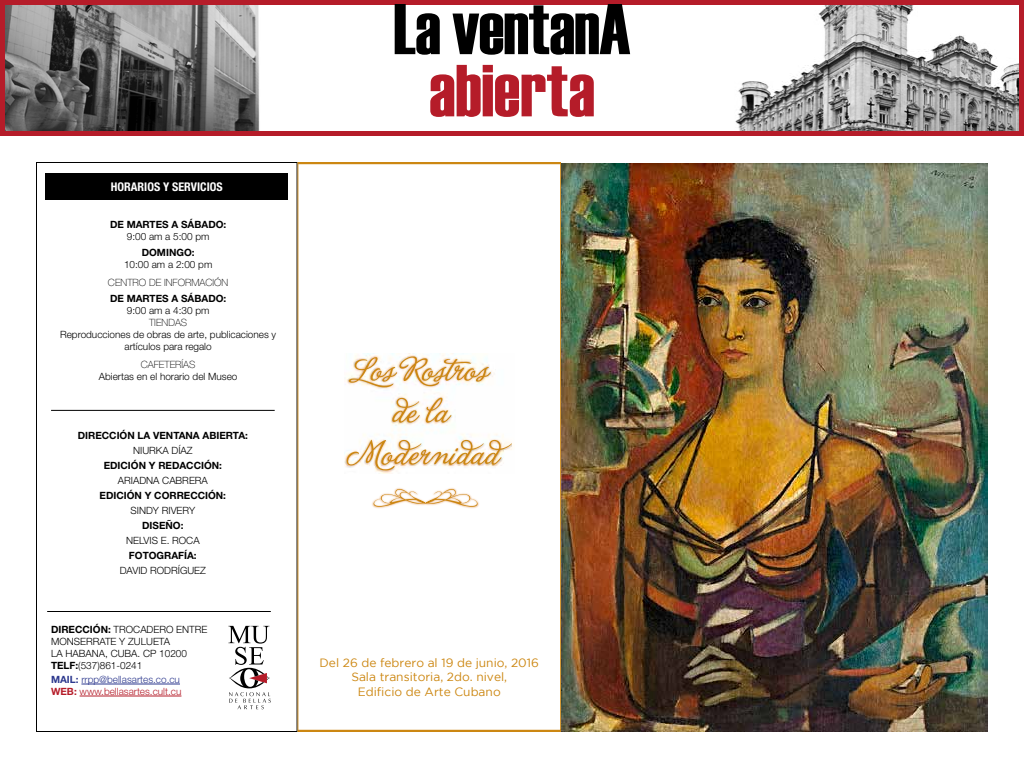
<style>
.page{position:relative;width:1024px;height:768px;background:#fff}
.page>*{position:absolute;margin:0;border:0;box-sizing:border-box;transform-origin:0 0}
.t1{font:12px/14.4px "Gotham";color:#cc8712;text-align:center}
.t2{font:700 condensed 12px "Helvetica Neue LT Std";color:#fff}
.t3{font:300 10px/12px "Helvetica Neue LT Std";color:#000;text-align:center}
.t4{font:700 10px "Helvetica Neue LT Std";color:#000}
.t5{font:300 10px/12px "Helvetica Neue LT Std";color:#b51c29}
.t6{font:100 10px "Helvetica Neue LT Std";color:#000}
.s1{font-weight:700}
.s2{font-weight:700;color:#2d398e}
.s3{color:#2d398e}
</style>
<div class="page">
<img style="left:6px;top:6px;width:1012px;height:124px">
<div style="left:0;top:0;width:1024px;height:136px;border:5px solid #b51c29"></div>
<svg style="left:430px;top:65px;width:164px;height:52px"></svg>
<svg style="left:395px;top:4px;width:235px;height:51px"></svg>
<div style="left:36px;top:162px;width:262px;height:570px;border:1px solid #000"></div>
<svg style="left:228px;top:626px;width:43px;height:83px"></svg>
<div style="left:46px;top:174px;width:242px;height:26px;background:#000"></div>
<hr style="left:51px;top:410px;width:224px;height:1px;background:#000">
<hr style="left:47px;top:611px;width:224px;height:1px;background:#000">
<hr style="left:81px;top:684px;width:99px;height:1px;background:#2d398e">
<hr style="left:80px;top:696px;width:101px;height:1px;background:#b51c29">
<img style="left:561px;top:163px;width:427px;height:569px">
<svg style="left:298px;top:162px;width:263px;height:570px"></svg>
<img style="left:344px;top:354px;width:170px;height:119px">
<svg style="left:349px;top:356px;width:142px;height:31px"></svg>
<svg style="left:392px;top:398px;width:28px;height:25px"></svg>
<svg style="left:426px;top:398px;width:25px;height:25px"></svg>
<svg style="left:347px;top:440px;width:165px;height:30px"></svg>
<img style="left:371px;top:486px;width:109px;height:23px">
<svg style="left:370px;top:488px;width:111px;height:19px"></svg>
<p class="t2" style="left:111px;top:179px;width:113px">HORARIOS Y SERVICIOS</p>
<p class="t4" style="left:110px;top:218px;width:118px">DE MARTES A SÁBADO:</p>
<p class="t3" style="left:127px;top:230px;width:84px">9:00 am a 5:00 pm</p>
<p class="t4" style="left:142px;top:246px;width:54px">DOMINGO:</p>
<p class="t3" style="left:124px;top:258px;width:90px">10:00 am a 2:00 pm</p>
<p class="t6" style="left:108px;top:277px;width:122px">CENTRO DE INFORMACIÓN</p>
<p class="t4" style="left:110px;top:292px;width:118px">DE MARTES A SÁBADO:</p>
<p class="t3" style="left:127px;top:304px;width:84px">9:00 am a 4:30 pm</p>
<p class="t6" style="left:149px;top:317px;width:40px">TIENDAS</p>
<p class="t3" style="left:60px;top:328px;width:218px">Reproducciones de obras de arte, publicaciones y artículos para regalo</p>
<p class="t6" style="left:141px;top:359px;width:56px">CAFETERÍAS</p>
<p class="t3" style="left:99px;top:370px;width:140px">Abiertas en el horario del Museo</p>
<p class="t4" style="left:78px;top:429px;width:172px">DIRECCIÓN LA VENTANA ABIERTA:</p>
<p class="t3" style="left:133px;top:444px;width:61px">NIURKA DÍAZ</p>
<p class="t4" style="left:104px;top:459px;width:120px">EDICIÓN Y REDACCIÓN:</p>
<p class="t3" style="left:118px;top:474px;width:92px">ARIADNA CABRERA</p>
<p class="t4" style="left:100px;top:489px;width:128px">EDICIÓN Y CORRECCIÓN:</p>
<p class="t3" style="left:131px;top:504px;width:66px">SINDY RIVERY</p>
<p class="t4" style="left:142px;top:519px;width:43px">DISEÑO:</p>
<p class="t3" style="left:126px;top:534px;width:75px">NELVIS E. ROCA</p>
<p class="t4" style="left:129px;top:549px;width:69px">FOTOGRAFÍA:</p>
<p class="t3" style="left:120px;top:564px;width:88px">DAVID RODRÍGUEZ</p>
<p class="t3" style="left:51px;top:623px;width:158px;text-align:left"><span class="s1">DIRECCIÓN:</span> TROCADERO ENTRE<br>MONSERRATE Y ZULUETA<br>LA HABANA, CUBA. CP 10200<br><span class="s1">TELF:</span>(537)861-0241</p>
<p class="t5" style="left:51px;top:673px;width:132px"><span class="s2">MAIL:</span> <span class="s3">rrpp@bellasartes.co.cu<br></span><span class="s1">WEB:</span> www.bellasartes.cult.cu</p>
<p class="t1" style="left:320px;top:655px;width:221px">Del 26 de febrero al 19 de junio, 2016<br>Sala transitoria, 2do. nivel,<br>Edificio de Arte Cubano</p>
</div>
